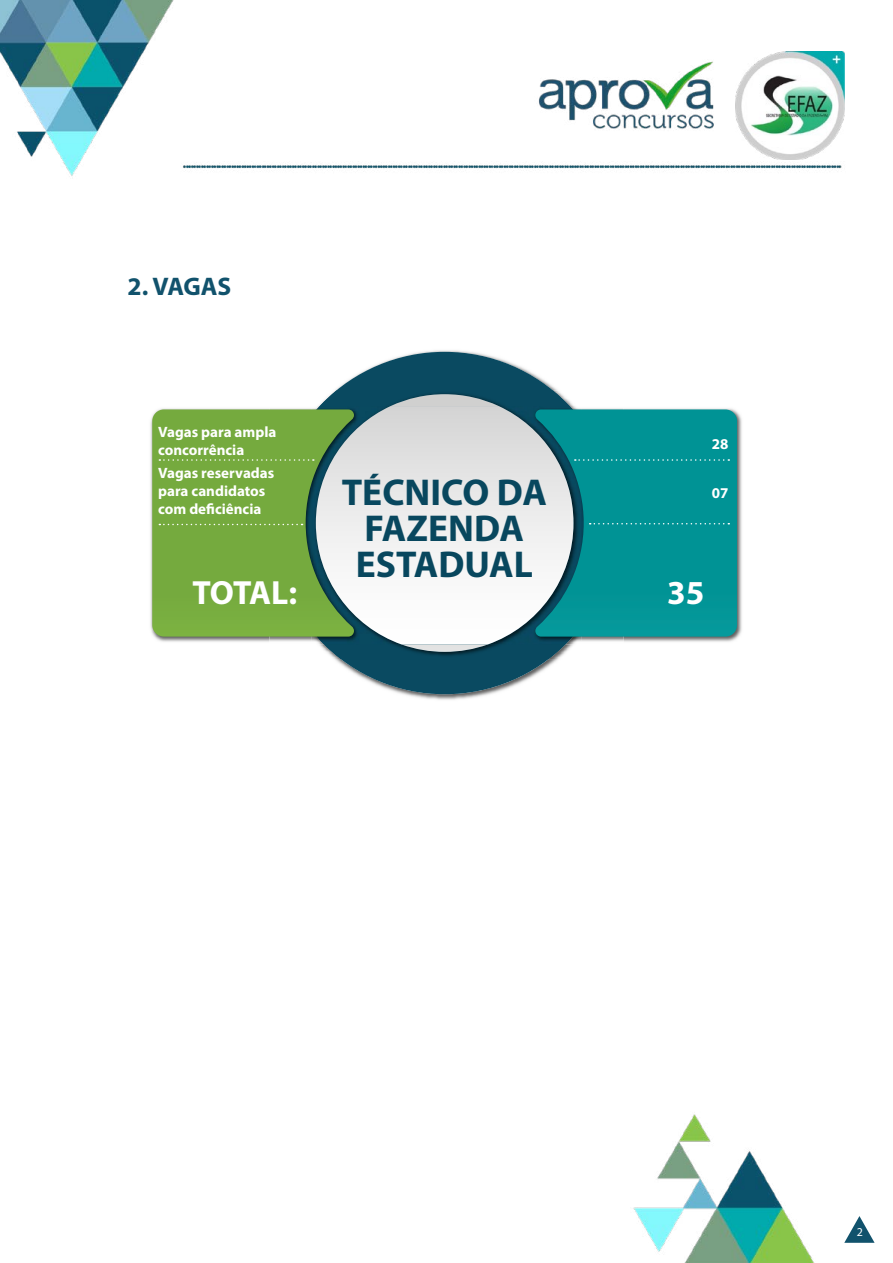
<style>
.page{position:relative;width:893px;height:1263px;background:#fff}
.page>*{position:absolute;margin:0;border:0;box-sizing:border-box;transform-origin:0 0}
.t1{font:700 37.5px/36px "Myriad Pro";color:#08475e;text-align:center}
.t2{font:700 33.6px "Myriad Pro";letter-spacing:-.03em;color:#fff}
.t3{font:700 25.5px "Myriad Pro";letter-spacing:-.015em;color:#11526c}
.t4{font:700 15px/18px "Myriad Pro";color:#fff}
.t5{font:12px "Myriad Pro";color:#fff}
</style>
<div class="page">
<img style="left:0;top:0;width:845px;height:1263px">
<svg style="left:844px;top:1216px;width:31px;height:27px"></svg>
<img style="left:736px;top:51px;width:108px;height:108px">
<img style="left:269px;top:348px;width:354px;height:353px">
<div style="left:273px;top:352px;width:343px;height:342px;background:#0a4a61;border-radius:50%"></div>
<img style="left:320px;top:391px;width:250px;height:268px">
<svg style="left:391px;top:394px;width:108px;height:258px"></svg>
<img style="left:149px;top:406px;width:596px;height:238px">
<img style="left:316px;top:406px;width:257px;height:238px">
<svg style="left:535px;top:409px;width:202px;height:228px;background:#1b999b"></svg>
<svg style="left:152px;top:409px;width:202px;height:228px;background:#7dac52"></svg>
<svg style="left:159px;top:459px;width:155px;height:2px"></svg>
<svg style="left:159px;top:873px;width:155px;height:1px"></svg>
<svg style="left:586px;top:971px;width:143px;height:1px"></svg>
<svg style="left:159px;top:524px;width:144px;height:1px"></svg>
<svg style="left:159px;top:915px;width:144px;height:2px"></svg>
<svg style="left:590px;top:523px;width:139px;height:1px"></svg>
<svg style="left:590px;top:928px;width:139px;height:1px"></svg>
<svg style="left:159px;top:971px;width:144px;height:1px"></svg>
<svg style="left:575px;top:459px;width:154px;height:2px"></svg>
<svg style="left:575px;top:873px;width:154px;height:1px"></svg>
<h3 class="t3" style="left:128px;top:269px;width:105px">2. VAGAS</h3>
<p class="t4" style="left:158px;top:423px;width:120px">Vagas para ampla concorrência</p>
<p class="t4" style="left:158px;top:463px;width:118px">Vagas reservadas para candidatos com deficiência</p>
<h2 class="t2" style="left:193px;top:571px;width:106px">TOTAL:</h2>
<h1 class="t1" style="left:342px;top:473px;width:207px">TÉCNICO DA<br>FAZENDA<br>ESTADUAL</h1>
<p class="t4" style="left:712px;top:434px;width:18px">28</p>
<p class="t4" style="left:712px;top:483px;width:18px">07</p>
<h2 class="t2" style="left:667px;top:571px;width:39px">35</h2>
<p class="t5" style="left:857px;top:1225px;width:8px">2</p>
</div>
